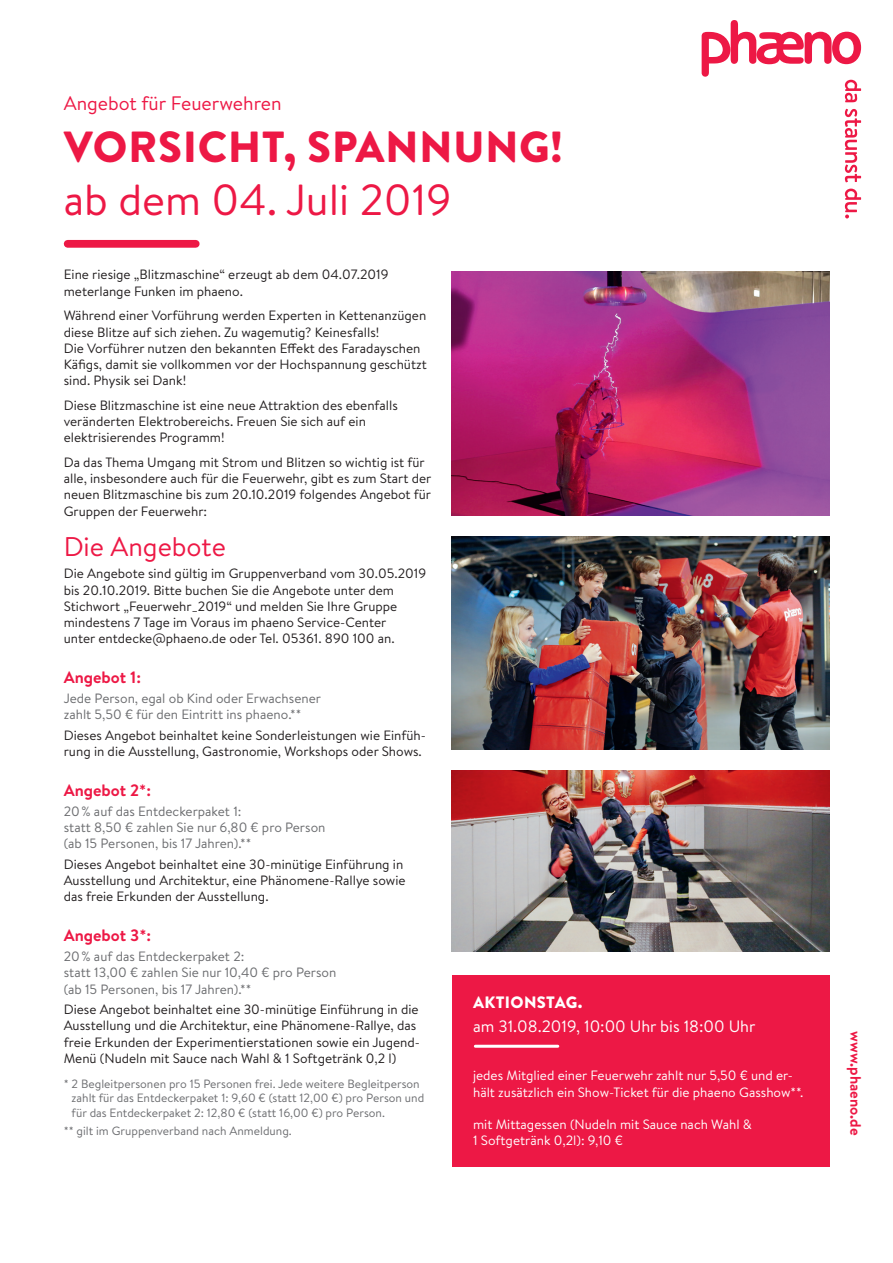
<style>
.page{position:relative;width:893px;height:1263px;background:#fff}
.page>*{position:absolute;margin:0;border:0;box-sizing:border-box;transform-origin:0 0}
.t1{font:900 43.5px "Brandon Text";letter-spacing:.02em;color:#ed1845}
.t2{font:43.5px "Brandon Text";color:#ed1845}
.t3{font:27px "Brandon Text";color:#ed1845}
.t4{font:19.5px "Brandon Text";color:#ed1845}
.t5{font:16.5px "Brandon Text";color:#fff}
.t6{font:700 16.5px "Brandon Text";color:#ed1845}
.t7{font:900 16.5px "Brandon Text";letter-spacing:.02em;color:#fff}
.t8{font:700 15px "Brandon Text";color:#ed1845}
.t9{font:13.5px/16.2px "Brandon Text";color:#231f20}
.t10{font:13.5px/16.2px "Brandon Text";color:#6c6d70}
.t11{font:13.5px/16.2px "Brandon Text";color:#fff}
.t12{font:12px/14.4px "Brandon Text";color:#6c6d70}
</style>
<div class="page">
<svg style="left:702px;top:20px;width:159px;height:198px"></svg>
<div style="left:68px;top:240px;width:128px;height:8px;background:#ed1845"></div>
<img style="left:451px;top:271px;width:378px;height:245px">
<div style="left:452px;top:975px;width:377px;height:191px;background:#ed1845"></div>
<hr style="left:475px;top:1045px;width:83px;height:3px;background:#fff">
<img style="left:452px;top:771px;width:377px;height:180px">
<img style="left:452px;top:537px;width:377px;height:212px">
<h3 class="t4" style="left:64px;top:90px;width:219px">Angebot für Feuerwehren</h3>
<h1 class="t1" style="left:64px;top:117px;width:500px">VORSICHT, SPANNUNG!</h1>
<h1 class="t2" style="left:64px;top:170px;width:389px">ab dem 04. Juli 2019</h1>
<p class="t9" style="left:64px;top:266px;width:326px">Eine riesige „Blitzmaschine“ erzeugt ab dem 04.07.2019 meterlange Funken im phaeno.</p>
<p class="t9" style="left:64px;top:307px;width:365px">Während einer Vorführung werden Experten in Kettenanzügen diese Blitze auf sich ziehen. Zu wagemutig? Keinesfalls!<br>Die Vorführer nutzen den bekannten Effekt des Faradayschen Käfigs, damit sie vollkommen vor der Hochspannung geschützt sind. Physik sei Dank!</p>
<p class="t9" style="left:64px;top:397px;width:336px">Diese Blitzmaschine ist eine neue Attraktion des ebenfalls veränderten Elektrobereichs. Freuen Sie sich auf ein elektrisierendes Programm!</p>
<p class="t9" style="left:64px;top:454px;width:369px">Da das Thema Umgang mit Strom und Blitzen so wichtig ist für alle, insbesondere auch für die Feuerwehr, gibt es zum Start der neuen Blitzmaschine bis zum 20.10.2019 folgendes Angebot für Gruppen der Feuerwehr:</p>
<h2 class="t3" style="left:64px;top:528px;width:164px">Die Angebote</h2>
<p class="t9" style="left:64px;top:565px;width:364px">Die Angebote sind gültig im Gruppenverband vom 30.05.2019 bis 20.10.2019. Bitte buchen Sie die Angebote unter dem Stichwort „Feuerwehr_2019“ und melden Sie Ihre Gruppe mindestens 7 Tage im Voraus im phaeno Service-Center<br>unter entdecke@phaeno.de oder Tel. 05361. 890 100 an.</p>
<p class="t6" style="left:64px;top:665px;width:79px">Angebot 1:</p>
<p class="t10" style="left:64px;top:690px;width:259px">Jede Person, egal ob Kind oder Erwachsener zahlt 5,50 € für den Eintritt ins phaeno.**</p>
<p class="t9" style="left:64px;top:727px;width:364px">Dieses Angebot beinhaltet keine Sonderleistungen wie Einfüh&shy;rung in die Ausstellung, Gastronomie, Workshops oder Shows.</p>
<p class="t6" style="left:64px;top:778px;width:89px">Angebot 2*:</p>
<p class="t10" style="left:64px;top:803px;width:263px">20% auf das Entdeckerpaket 1:<br>statt 8,50 € zahlen Sie nur 6,80 € pro Person (ab 15 Personen, bis 17 Jahren).**</p>
<p class="t9" style="left:64px;top:856px;width:343px">Dieses Angebot beinhaltet eine 30-minütige Einführung in<br>Ausstellung und Architektur, eine Phänomene-Rallye sowie das freie Erkunden der Ausstellung.</p>
<p class="t6" style="left:64px;top:923px;width:89px">Angebot 3*:</p>
<p class="t10" style="left:64px;top:948px;width:274px">20% auf das Entdeckerpaket 2:<br>statt 13,00 € zahlen Sie nur 10,40 € pro Person (ab 15 Personen, bis 17 Jahren).**</p>
<p class="t9" style="left:64px;top:1001px;width:358px">Diese Angebot beinhaltet eine 30-minütige Einführung in die Ausstellung und die Architektur, eine Phänomene-Rallye, das freie Erkunden der Experimentierstationen sowie ein Jugend-Menü (Nudeln mit Sauce nach Wahl &amp; 1 Softgetränk 0,2 l)</p>
<p class="t12" style="left:72px;top:1076px;width:354px;text-indent:-8px">* 2 Begleitpersonen pro 15 Personen frei. Jede weitere Begleitperson zahlt für das Entdeckerpaket 1: 9,60 € (statt 12,00 €) pro Person und für das Entdeckerpaket 2: 12,80 € (statt 16,00 €) pro Person.</p>
<p class="t12" style="left:64px;top:1124px;width:230px">** gilt im Gruppenverband nach Anmeldung.</p>
<p class="t7" style="left:473px;top:990px;width:111px">AKTIONSTAG.</p>
<p class="t5" style="left:473px;top:1015px;width:284px">am 31.08.2019, 10:00 Uhr bis 18:00 Uhr</p>
<p class="t11" style="left:473px;top:1067px;width:332px">jedes Mitglied einer Feuerwehr zahlt nur 5,50 € und er&shy;hält zusätzlich ein Show-Ticket für die phaeno Gasshow**.</p>
<p class="t11" style="left:473px;top:1116px;width:280px">mit Mittagessen (Nudeln mit Sauce nach Wahl &amp;<br>1 Softgetränk 0,2l): 9,10 €</p>
<p class="t8" style="left:866px;top:1031px;width:106px;rotate:90deg">www.phaeno.de</p>
</div>
